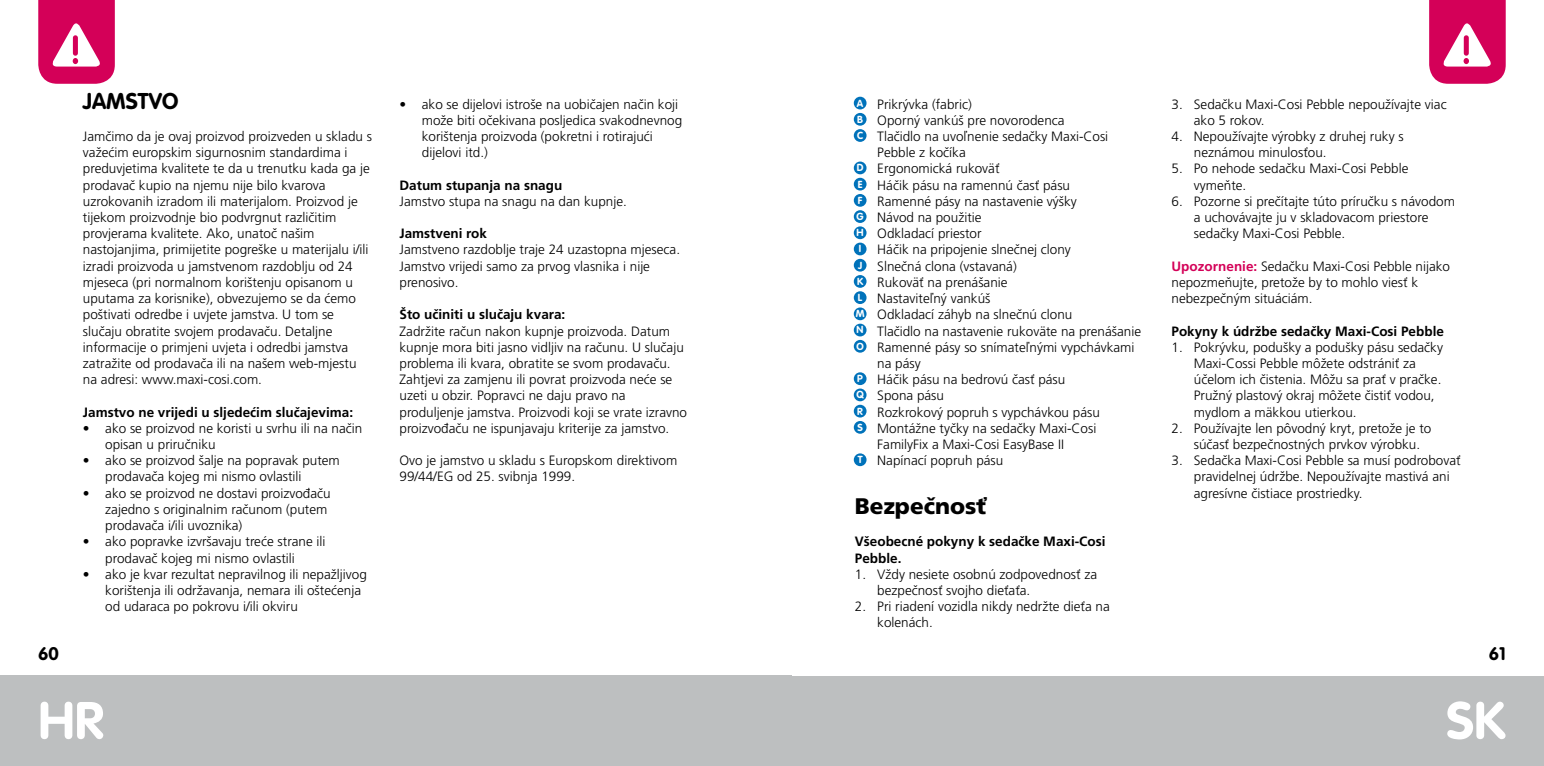
<style>
.page{position:relative;width:1544px;height:766px;background:#fff}
.page>*{position:absolute;margin:0;border:0;box-sizing:border-box;transform-origin:0 0}
.t1{font:700 51.75px "VAG Rounded Std";color:#fff}
.t2{font:900 22.5px "Frutiger CE";color:#000}
.t3{font:700 22.5px "VAG Rounded Std";color:#000}
.t4{font:700 18px "VAG Rounded Std";color:#000}
.t5{font:300 13.5px/16.2px "Frutiger CE";color:#000}
.t6{font:700 13.5px/16.2px "Frutiger CE";color:#000}
.t7{font:700 10.12px/16.2px "VAG Rounded Std";color:#fff;text-align:justify}
.s1{font-weight:700;color:#d40058}
</style>
<div class="page">
<div style="left:753px;top:675px;width:790px;height:90px;background:#bdbfc0"></div>
<div style="left:0;top:675px;width:791px;height:90px;background:#bdbfc0"></div>
<svg style="left:1429px;top:0;width:76px;height:84px"></svg>
<div style="left:1463px;top:35px;width:5px;height:21px;background:#d40058;border-radius:3px"></div>
<svg style="left:38px;top:0;width:77px;height:84px"></svg>
<div style="left:73px;top:35px;width:5px;height:21px;background:#d40058;border-radius:3px"></div>
<div style="left:853px;top:97px;width:13px;height:12px;background:#0072ba;border-radius:50%"></div>
<div style="left:853px;top:113px;width:13px;height:13px;background:#0072ba;border-radius:50%"></div>
<div style="left:853px;top:129px;width:13px;height:13px;background:#0072ba;border-radius:50%"></div>
<div style="left:853px;top:161px;width:13px;height:13px;background:#0072ba;border-radius:50%"></div>
<div style="left:853px;top:178px;width:13px;height:12px;background:#0072ba;border-radius:50%"></div>
<div style="left:853px;top:194px;width:13px;height:13px;background:#0072ba;border-radius:50%"></div>
<div style="left:853px;top:210px;width:13px;height:13px;background:#0072ba;border-radius:50%"></div>
<div style="left:853px;top:226px;width:13px;height:13px;background:#0072ba;border-radius:50%"></div>
<div style="left:853px;top:242px;width:13px;height:13px;background:#0072ba;border-radius:50%"></div>
<div style="left:853px;top:259px;width:13px;height:12px;background:#0072ba;border-radius:50%"></div>
<div style="left:853px;top:275px;width:13px;height:13px;background:#0072ba;border-radius:50%"></div>
<div style="left:853px;top:291px;width:13px;height:13px;background:#0072ba;border-radius:50%"></div>
<div style="left:853px;top:307px;width:13px;height:13px;background:#0072ba;border-radius:50%"></div>
<div style="left:853px;top:323px;width:13px;height:13px;background:#0072ba;border-radius:50%"></div>
<div style="left:853px;top:340px;width:13px;height:12px;background:#0072ba;border-radius:50%"></div>
<div style="left:853px;top:372px;width:13px;height:13px;background:#0072ba;border-radius:50%"></div>
<div style="left:853px;top:388px;width:13px;height:13px;background:#0072ba;border-radius:50%"></div>
<div style="left:853px;top:404px;width:13px;height:13px;background:#0072ba;border-radius:50%"></div>
<div style="left:853px;top:421px;width:13px;height:12px;background:#0072ba;border-radius:50%"></div>
<div style="left:853px;top:453px;width:13px;height:13px;background:#0072ba;border-radius:50%"></div>
<h2 class="t3" style="left:83px;top:91px;width:97px">JAMSTVO</h2>
<p class="t5" style="left:83px;top:128px;width:291px">Jamčimo da je ovaj proizvod proizveden u skladu s važećim europskim sigurnosnim standardima i preduvjetima kvalitete te da u trenutku kada ga je prodavač kupio na njemu nije bilo kvarova uzrokovanih izradom ili materijalom. Proizvod je tijekom proizvodnje bio podvrgnut različitim provjerama kvalitete. Ako, unatoč našim nastojanjima, primijetite pogreške u materijalu i/ili izradi proizvoda u jamstvenom razdoblju od 24 mjeseca (pri normalnom korištenju opisanom u uputama za korisnike), obvezujemo se da ćemo poštivati odredbe i uvjete jamstva. U tom se slučaju obratite svojem prodavaču. Detaljne informacije o primjeni uvjeta i odredbi jamstva zatražite od prodavača ili na našem web-mjestu na adresi: www.maxi-cosi.com.</p>
<p class="t6" style="left:83px;top:404px;width:272px">Jamstvo ne vrijedi u sljedećim slučajevima:</p>
<p class="t5" style="left:105px;top:420px;width:259px;text-indent:-22px">• ako se proizvod ne koristi u svrhu ili na način opisan u priručniku</p>
<p class="t5" style="left:105px;top:452px;width:236px;text-indent:-22px">• ako se proizvod šalje na popravak putem prodavača kojeg mi nismo ovlastili</p>
<p class="t5" style="left:105px;top:484px;width:227px;text-indent:-22px">• ako se proizvod ne dostavi proizvođaču zajedno s originalnim računom (putem prodavača i/ili uvoznika)</p>
<p class="t5" style="left:105px;top:533px;width:222px;text-indent:-22px">• ako popravke izvršavaju treće strane ili prodavač kojeg mi nismo ovlastili</p>
<p class="t5" style="left:105px;top:565px;width:263px;text-indent:-22px">• ako je kvar rezultat nepravilnog ili nepažljivog korištenja ili održavanja, nemara ili oštećenja od udaraca po pokrovu i/ili okviru</p>
<p class="t5" style="left:422px;top:96px;width:262px;text-indent:-22px">• ako se dijelovi istroše na uobičajen način koji može biti očekivana posljedica svakodnevnog korištenja proizvoda (pokretni i rotirajući dijelovi itd.)</p>
<p class="t6" style="left:399px;top:177px;width:164px">Datum stupanja na snagu</p>
<p class="t5" style="left:399px;top:193px;width:229px">Jamstvo stupa na snagu na dan kupnje.</p>
<p class="t6" style="left:399px;top:225px;width:89px">Jamstveni rok</p>
<p class="t5" style="left:399px;top:241px;width:282px">Jamstveno razdoblje traje 24 uzastopna mjeseca.<br>Jamstvo vrijedi samo za prvog vlasnika i nije prenosivo.</p>
<p class="t6" style="left:399px;top:306px;width:167px">Što učiniti u slučaju kvara:</p>
<p class="t5" style="left:399px;top:322px;width:289px">Zadržite račun nakon kupnje proizvoda. Datum kupnje mora biti jasno vidljiv na računu. U slučaju problema ili kvara, obratite se svom prodavaču.<br>Zahtjevi za zamjenu ili povrat proizvoda neće se uzeti u obzir. Popravci ne daju pravo na produljenje jamstva. Proizvodi koji se vrate izravno proizvođaču ne ispunjavaju kriterije za jamstvo.</p>
<p class="t5" style="left:399px;top:452px;width:279px">Ovo je jamstvo u skladu s Europskom direktivom<br>99/44/EG od 25. svibnja 1999.</p>
<p class="t5" style="left:877px;top:96px;width:265px">Prikrývka (fabric)<br>Oporný vankúš pre novorodenca<br>Tlačidlo na uvoľnenie sedačky Maxi-Cosi<br>Pebble z kočíka<br>Ergonomická rukoväť<br>Háčik pásu na ramennú časť pásu<br>Ramenné pásy na nastavenie výšky<br>Návod na použitie<br>Odkladací priestor<br>Háčik na pripojenie slnečnej clony<br>Slnečná clona (vstavaná)<br>Rukoväť na prenášanie<br>Nastaviteľný vankúš<br>Odkladací záhyb na slnečnú clonu<br>Tlačidlo na nastavenie rukoväte na prenášanie<br>Ramenné pásy so snímateľnými vypchávkami na pásy<br>Háčik pásu na bedrovú časť pásu<br>Spona pásu<br>Rozkrokový popruh s vypchávkou pásu<br>Montážne tyčky na sedačky Maxi-Cosi<br>FamilyFix a Maxi-Cosi EasyBase II<br>Napínací popruh pásu</p>
<h2 class="t2" style="left:855px;top:494px;width:133px">Bezpečnosť</h2>
<p class="t6" style="left:855px;top:533px;width:252px">Všeobecné pokyny k sedačke Maxi-Cosi<br>Pebble.</p>
<p class="t5" style="left:877px;top:565px;width:221px;text-indent:-22px">1. Vždy nesiete osobnú zodpovednosť za bezpečnosť svojho dieťaťa.</p>
<p class="t5" style="left:877px;top:598px;width:234px;text-indent:-22px">2. Pri riadení vozidla nikdy nedržte dieťa na kolenách.</p>
<p class="t7" style="left:857px;top:96px;width:8px">A B C</p>
<p class="t7" style="left:855px;top:160px;width:10px;text-align:center">D<br>E<br>F<br>G<br>H<br>I<br>J<br>K<br>L<br>M<br>N<br>O</p>
<p class="t7" style="left:856px;top:371px;width:9px">P Q R S</p>
<p class="t7" style="left:857px;top:452px;width:6px">T</p>
<p class="t5" style="left:1193px;top:96px;width:254px;text-indent:-22px">3. Sedačku Maxi-Cosi Pebble nepoužívajte viac ako 5 rokov.</p>
<p class="t5" style="left:1193px;top:128px;width:211px;text-indent:-22px">4. Nepoužívajte výrobky z druhej ruky s neznámou minulosťou.</p>
<p class="t5" style="left:1193px;top:160px;width:216px;text-indent:-22px">5. Po nehode sedačku Maxi-Cosi Pebble vymeňte.</p>
<p class="t5" style="left:1193px;top:193px;width:263px;text-indent:-22px">6. Pozorne si prečítajte túto príručku s návodom a uchovávajte ju v skladovacom priestore sedačky Maxi-Cosi Pebble.</p>
<p class="t5" style="left:1171px;top:258px;width:280px"><span class="s1">Upozornenie:</span> Sedačku Maxi-Cosi Pebble nijako nepozmeňujte, pretože by to mohlo viesť k nebezpečným situáciám.</p>
<p class="t6" style="left:1171px;top:323px;width:274px">Pokyny k údržbe sedačky Maxi-Cosi Pebble</p>
<p class="t5" style="left:1193px;top:339px;width:251px;text-indent:-22px">1. Pokrývku, podušky a podušky pásu sedačky Maxi-Cossi Pebble môžete odstrániť za účelom ich čistenia. Môžu sa prať v pračke.<br>Pružný plastový okraj môžete čistiť vodou, mydlom a mäkkou utierkou.</p>
<p class="t5" style="left:1193px;top:420px;width:239px;text-indent:-22px">2. Používajte len pôvodný kryt, pretože je to súčasť bezpečnostných prvkov výrobku.</p>
<p class="t5" style="left:1193px;top:452px;width:268px;text-indent:-22px">3. Sedačka Maxi-Cosi Pebble sa musí podrobovať pravidelnej údržbe. Nepoužívajte mastivá ani agresívne čistiace prostriedky.</p>
<h3 class="t4" style="left:38px;top:645px;width:22px">60</h3>
<h3 class="t4" style="left:1488px;top:645px;width:18px">61</h3>
<h1 class="t1" style="left:38px;top:698px;width:67px">HR</h1>
<h1 class="t1" style="left:1446px;top:698px;width:61px">SK</h1>
</div>
